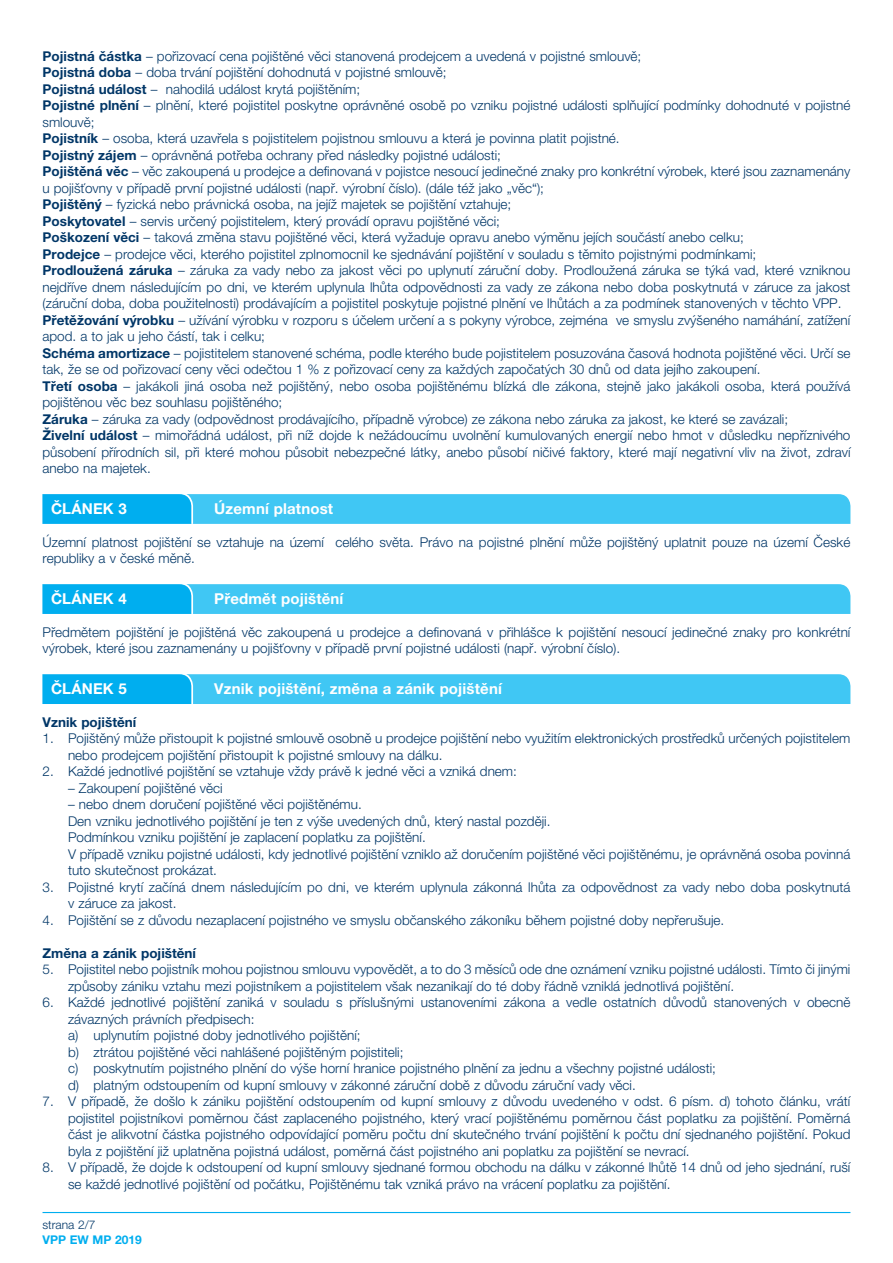
<style>
.page{position:relative;width:893px;height:1263px;background:#fff}
.page>*{position:absolute;margin:0;border:0;box-sizing:border-box;transform-origin:0 0}
.t1{font:700 15px "Helvetica Neue LT Pro";letter-spacing:.01em;color:#fff}
.t2{font:300 13.5px/16.5px "Helvetica Neue LT Pro";color:#003667}
.t3{font:700 13.5px "Helvetica Neue LT Pro";color:#003667}
.t4{font:700 12px "Helvetica Neue LT Pro";color:#00aeef}
.t5{font:300 12px "Helvetica Neue LT Pro";color:#003667}
.s1{font-weight:700}
</style>
<div class="page">
<hr style="left:43px;top:1212px;width:807px;height:1px;background:#00aeef">
<svg style="left:43px;top:494px;width:807px;height:30px;background:#35c2f3"></svg>
<svg style="left:43px;top:584px;width:807px;height:30px;background:#35c2f3"></svg>
<svg style="left:43px;top:674px;width:807px;height:30px;background:#36c2f3"></svg>
<p class="t2" style="left:43px;top:47px;width:809px"><span class="s1">Pojistná částka</span> – pořizovací cena pojištěné věci stanovená prodejcem a uvedená v pojistné smlouvě;<br><span class="s1">Pojistná doba</span> – doba trvání pojištění dohodnutá v pojistné smlouvě;<br><span class="s1">Pojistná událost</span> – nahodilá událost krytá pojištěním;<br><span class="s1">Pojistné plnění</span> – plnění, které pojistitel poskytne oprávněné osobě po vzniku pojistné události splňující podmínky dohodnuté v pojistné smlouvě;<br><span class="s1">Pojistník</span> – osoba, která uzavřela s pojistitelem pojistnou smlouvu a která je povinna platit pojistné.<br><span class="s1">Pojistný zájem</span> – oprávněná potřeba ochrany před následky pojistné události;<br><span class="s1">Pojištěná věc</span> – věc zakoupená u prodejce a definovaná v pojistce nesoucí jedinečné znaky pro konkrétní výrobek, které jsou zaznamenány u pojišťovny v případě první pojistné události (např. výrobní číslo). (dále též jako „věc“);<br><span class="s1">Pojištěný</span> – fyzická nebo právnická osoba, na jejíž majetek se pojištění vztahuje;<br><span class="s1">Poskytovatel</span> – servis určený pojistitelem, který provádí opravu pojištěné věci;<br><span class="s1">Poškození věci</span> – taková změna stavu pojištěné věci, která vyžaduje opravu anebo výměnu jejích součástí anebo celku;<br><span class="s1">Prodejce</span> – prodejce věci, kterého pojistitel zplnomocnil ke sjednávání pojištění v souladu s těmito pojistnými podmínkami;<br><span class="s1">Prodloužená záruka</span> – záruka za vady nebo za jakost věci po uplynutí záruční doby. Prodloužená záruka se týká vad, které vzniknou nejdříve dnem následujícím po dni, ve kterém uplynula lhůta odpovědnosti za vady ze zákona nebo doba poskytnutá v záruce za jakost (záruční doba, doba použitelnosti) prodávajícím a pojistitel poskytuje pojistné plnění ve lhůtách a za podmínek stanovených v těchto VPP.<br><span class="s1">Přetěžování výrobku</span> – užívání výrobku v rozporu s účelem určení a s pokyny výrobce, zejména ve smyslu zvýšeného namáhání, zatížení apod. a to jak u jeho částí, tak i celku;<br><span class="s1">Schéma amortizace</span> – pojistitelem stanovené schéma, podle kterého bude pojistitelem posuzována časová hodnota pojištěné věci. Určí se tak, že se od pořizovací ceny věci odečtou 1 % z pořizovací ceny za každých započatých 30 dnů od data jejího zakoupení.<br><span class="s1">Třetí osoba</span> – jakákoli jiná osoba než pojištěný, nebo osoba pojištěnému blízká dle zákona, stejně jako jakákoli osoba, která používá pojištěnou věc bez souhlasu pojištěného;<br><span class="s1">Záruka</span> – záruka za vady (odpovědnost prodávajícího, případně výrobce) ze zákona nebo záruka za jakost, ke které se zavázali;<br><span class="s1">Živelní událost</span> – mimořádná událost, při níž dojde k nežádoucímu uvolnění kumulovaných energií nebo hmot v důsledku nepříznivého působení přírodních sil, při které mohou působit nebezpečné látky, anebo působí ničivé faktory, které mají negativní vliv na život, zdraví anebo na majetek.</p>
<p class="t1" style="left:51px;top:499px;width:77px">ČLÁNEK 3</p>
<p class="t1" style="left:214px;top:499px;width:120px">Územní platnost</p>
<p class="t2" style="left:43px;top:533px;width:809px">Územní platnost pojištění se vztahuje na území celého světa. Právo na pojistné plnění může pojištěný uplatnit pouze na území České republiky a v české měně.</p>
<p class="t1" style="left:51px;top:590px;width:77px">ČLÁNEK 4</p>
<p class="t1" style="left:214px;top:590px;width:131px">Předmět pojištění</p>
<p class="t2" style="left:43px;top:623px;width:809px">Předmětem pojištění je pojištěná věc zakoupená u prodejce a definovaná v přihlášce k pojištění nesoucí jedinečné znaky pro konkrétní výrobek, které jsou zaznamenány u pojišťovny v případě první pojistné události (např. výrobní číslo).</p>
<p class="t1" style="left:51px;top:680px;width:77px">ČLÁNEK 5</p>
<p class="t1" style="left:214px;top:680px;width:289px">Vznik pojištění, změna a zánik pojištění</p>
<p class="t3" style="left:43px;top:713px;width:95px">Vznik pojištění</p>
<p class="t2" style="left:68px;top:730px;width:784px;text-indent:-26px">1. Pojištěný může přistoupit k pojistné smlouvě osobně u prodejce pojištění nebo využitím elektronických prostředků určených pojistitelem nebo prodejcem pojištění přistoupit k pojistné smlouvy na dálku.</p>
<p class="t2" style="left:43px;top:763px;width:476px">2. Každé jednotlivé pojištění se vztahuje vždy právě k jedné věci a vzniká dnem:</p>
<p class="t2" style="left:68px;top:779px;width:156px">– Zakoupení pojištěné věci</p>
<p class="t2" style="left:68px;top:796px;width:784px">– nebo dnem doručení pojištěné věci pojištěnému.<br>Den vzniku jednotlivého pojištění je ten z výše uvedených dnů, který nastal později.<br>Podmínkou vzniku pojištění je zaplacení poplatku za pojištění.<br>V případě vzniku pojistné události, kdy jednotlivé pojištění vzniklo až doručením pojištěné věci pojištěnému, je oprávněná osoba povinná tuto skutečnost prokázat.</p>
<p class="t2" style="left:68px;top:878px;width:784px;text-indent:-26px">3. Pojistné krytí začíná dnem následujícím po dni, ve kterém uplynula zákonná lhůta za odpovědnost za vady nebo doba poskytnutá v záruce za jakost.</p>
<p class="t2" style="left:43px;top:911px;width:681px">4. Pojištění se z důvodu nezaplacení pojistného ve smyslu občanského zákoníku během pojistné doby nepřerušuje.</p>
<p class="t3" style="left:43px;top:944px;width:155px">Změna a zánik pojištění</p>
<p class="t2" style="left:68px;top:961px;width:784px;text-indent:-26px">5. Pojistitel nebo pojistník mohou pojistnou smlouvu vypovědět, a to do 3 měsíců ode dne oznámení vzniku pojistné události. Tímto či jinými způsoby zániku vztahu mezi pojistníkem a pojistitelem však nezanikají do té doby řádně vzniklá jednotlivá pojištění.</p>
<p class="t2" style="left:68px;top:994px;width:784px;text-indent:-26px">6. Každé jednotlivé pojištění zaniká v souladu s příslušnými ustanoveními zákona a vedle ostatních důvodů stanovených v obecně závazných právních předpisech:<br>a) uplynutím pojistné doby jednotlivého pojištění;<br>b) ztrátou pojištěné věci nahlášené pojištěným pojistiteli;<br>c) poskytnutím pojistného plnění do výše horní hranice pojistného plnění za jednu a všechny pojistné události;<br>d) platným odstoupením od kupní smlouvy v zákonné záruční době z důvodu záruční vady věci.</p>
<p class="t2" style="left:68px;top:1093px;width:784px;text-align:justify;text-indent:-26px">7. V případě, že došlo k zániku pojištění odstoupením od kupní smlouvy z důvodu uvedeného v odst. 6 písm. d) tohoto článku, vrátí pojistitel pojistníkovi poměrnou část zaplaceného pojistného, který vrací pojištěnému poměrnou část poplatku za pojištění. Poměrná část je alikvotní částka pojistného odpovídající poměru počtu dní skutečného trvání pojištění k počtu dní sjednaného pojištění. Pokud byla z pojištění již uplatněna pojistná událost, poměrná část pojistného ani poplatku za pojištění se nevrací.</p>
<p class="t2" style="left:68px;top:1159px;width:784px;text-indent:-26px">8. V případě, že dojde k odstoupení od kupní smlouvy sjednané formou obchodu na dálku v zákonné lhůtě 14 dnů od jeho sjednání, ruší se každé jednotlivé pojištění od počátku, Pojištěnému tak vzniká právo na vrácení poplatku za pojištění.</p>
<p class="t5" style="left:43px;top:1218px;width:55px">strana 2/7</p>
<p class="t4" style="left:43px;top:1232px;width:101px">VPP EW MP 2019</p>
</div>
